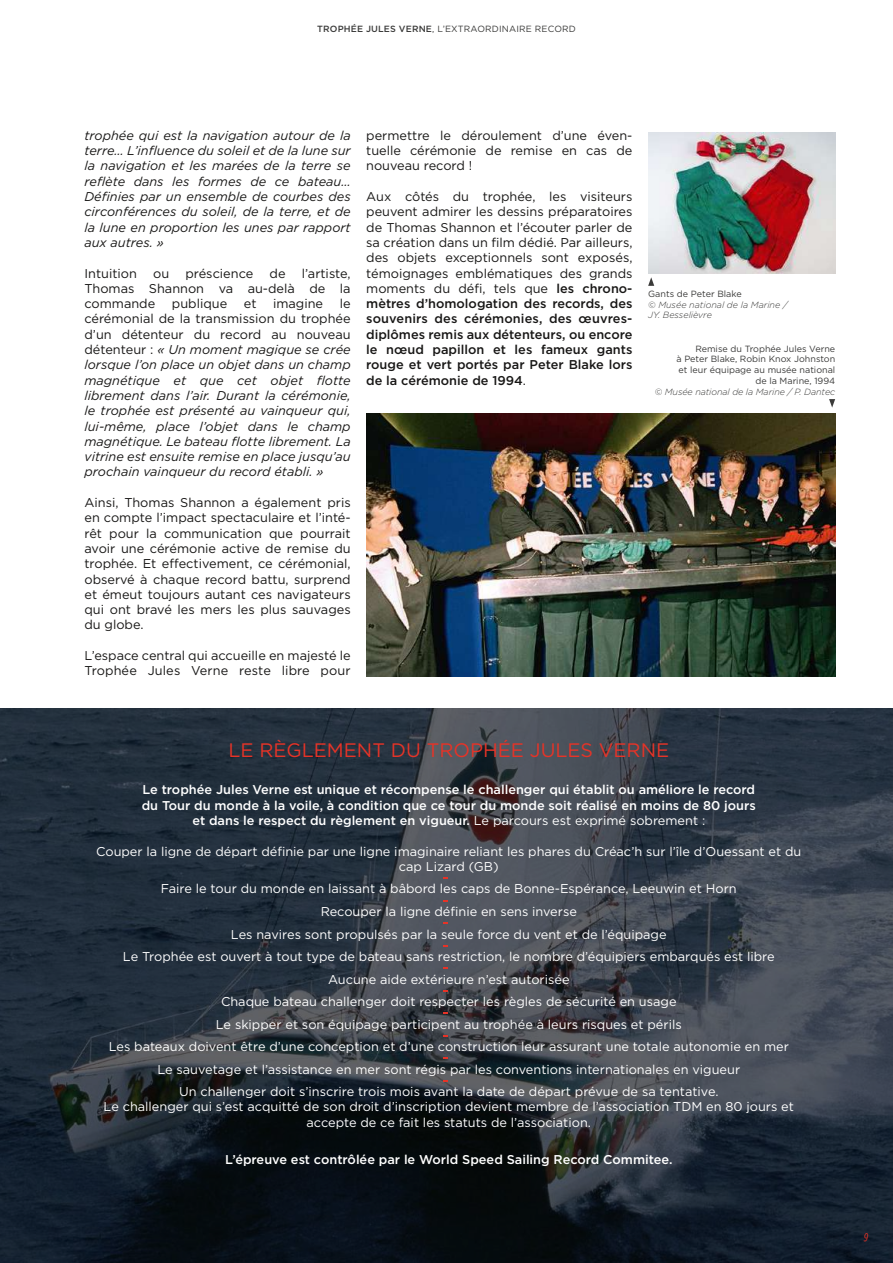
<style>
.page{position:relative;width:893px;height:1263px;background:#fff}
.page>*{position:absolute;margin:0;border:0;box-sizing:border-box;transform-origin:0 0}
.t1{font:19.5px "Gotham";color:#e73327}
.t2{font:12.75px/15.3px "Gotham";color:#181716;text-align:justify}
.t3{font:12.75px/22.5px "Gotham";color:#fff;text-align:center}
.t4{font:italic 12.75px/15.3px "Gotham";color:#181716;text-align:justify}
.t5{font:500 12.75px/15.3px "Gotham";color:#fff;text-align:center}
.t6{font:9px/10.8px "Gotham";color:#3a3a39;text-align:right}
.t7{font:italic 300 9px/10.8px "Gotham";letter-spacing:-.005em;color:#3a3a39}
.s1{font-weight:500}
.s2{font-style:normal}
.s3{font-weight:400}
</style>
<div class="page">
<svg style="left:0;top:709px;width:893px;height:554px;background:#2a333d"></svg>
<svg style="left:648px;top:277px;width:6px;height:9px"></svg>
<svg style="left:829px;top:399px;width:6px;height:9px"></svg>
<img style="left:648px;top:133px;width:187px;height:141px">
<img style="left:366px;top:413px;width:469px;height:263px">
<svg style="left:863px;top:1233px;width:6px;height:9px"></svg>
<p class="t6" style="left:317px;top:23px;width:260px"><span class="s1">TROPHÉE JULES VERNE</span>, L’EXTRAORDINAIRE RECORD</p>
<p class="t4" style="left:84px;top:127px;width:268px">trophée qui est la navigation autour de la terre… L’influence du soleil et de la lune sur la navigation et les marées de la terre se reflète dans les formes de ce bateau… Définies par un ensemble de courbes des circonférences du soleil, de la terre, et de la lune en proportion les unes par rapport aux autres. »</p>
<p class="t2" style="left:84px;top:265px;width:54px">Intuition</p>
<p class="t2" style="left:153px;top:265px;width:18px">ou</p>
<p class="t2" style="left:185px;top:265px;width:69px">préscience</p>
<p class="t2" style="left:270px;top:265px;width:18px">de</p>
<p class="t2" style="left:84px;top:265px;width:268px;text-indent:217px">l’artiste, Thomas Shannon va au-delà de la commande</p>
<p class="t4" style="left:84px;top:296px;width:268px;text-indent:255px"><span class="s2">le cérémonial de la transmission du trophée d’un détenteur du record au nouveau détenteur :</span> « Un moment magique se crée lorsque l’on place un objet dans un champ magnétique et que cet objet flotte librement dans l’air. Durant la cérémonie, le trophée est présenté au vainqueur qui, lui-même, place l’objet dans le champ magnétique. Le bateau flotte librement. La vitrine est ensuite remise en place jusqu’au prochain vainqueur du record établi. »</p>
<p class="t2" style="left:84px;top:495px;width:268px">Ainsi, Thomas Shannon a également pris en compte l’impact spectaculaire et l’inté&shy;rêt pour la communication que pourrait avoir une cérémonie active de remise du trophée. Et effectivement, ce cérémonial, observé à chaque record battu, surprend et émeut toujours autant ces navigateurs qui ont bravé les mers les plus sauvages du globe.</p>
<p class="t2" style="left:84px;top:648px;width:268px">L’espace central qui accueille en majesté le<br>Trophée Jules Verne reste libre pour</p>
<p class="t2" style="left:172px;top:296px;width:57px">publique</p>
<p class="t2" style="left:244px;top:296px;width:14px">et</p>
<p class="t2" style="left:273px;top:296px;width:52px">imagine</p>
<p class="t2" style="left:366px;top:127px;width:268px">permettre le déroulement d’une éven&shy;tuelle cérémonie de remise en cas de nouveau record !</p>
<p class="t2" style="left:366px;top:189px;width:268px">Aux côtés du trophée, les visiteurs peuvent admirer les dessins préparatoires de Thomas Shannon et l’écouter parler de sa création dans un film dédié. Par ailleurs, des objets exceptionnels sont exposés, témoignages emblématiques des grands moments du défi, tels que <span class="s1">les chrono&shy;mètres d’homologation des records, des souvenirs des cérémonies, des œuvres&shy;diplômes remis aux détenteurs, ou encore le nœud papillon et les fameux gants rouge et vert portés par Peter Blake lors de la cérémonie de 1994</span>.</p>
<p class="t6" style="left:648px;top:288px;width:95px">Gants de Peter Blake</p>
<p class="t7" style="left:648px;top:299px;width:141px">© Musée national de la Marine /<br>JY. Besselièvre</p>
<p class="t6" style="left:676px;top:343px;width:160px">Remise du Trophée Jules Verne<br>à Peter Blake, Robin Knox Johnston et leur équipage au musée national de la Marine, 1994</p>
<p class="t7" style="left:655px;top:386px;width:182px">© Musée national de la Marine / P. Dantec</p>
<h1 class="t1" style="left:228px;top:737px;width:442px">LE RÈGLEMENT DU TROPHÉE JULES VERNE</h1>
<p class="t5" style="left:142px;top:782px;width:616px">Le trophée Jules Verne est unique et récompense le challenger qui établit ou améliore le record du Tour du monde à la voile, à condition que ce tour du monde soit réalisé en moins de 80 jours et dans le respect du règlement en vigueur. <span class="s3">Le parcours est exprimé sobrement :</span></p>
<p class="t3" style="left:96px;top:843px;width:707px;line-height:15.3px">Couper la ligne de départ définie par une ligne imaginaire reliant les phares du Créac’h sur l’île d’Ouessant et du cap Lizard (GB)</p>
<p class="t3" style="left:109px;top:877px;width:682px">Faire le tour du monde en laissant à bâbord les caps de Bonne-Espérance, Leeuwin et Horn<br>Recouper la ligne définie en sens inverse<br>Les navires sont propulsés par la seule force du vent et de l’équipage<br>Le Trophée est ouvert à tout type de bateau sans restriction, le nombre d’équipiers embarqués est libre Aucune aide extérieure n’est autorisée<br>Chaque bateau challenger doit respecter les règles de sécurité en usage<br>Le skipper et son équipage participent au trophée à leurs risques et périls<br>Les bateaux doivent être d’une conception et d’une construction leur assurant une totale autonomie en mer Le sauvetage et l’assistance en mer sont régis par les conventions internationales en vigueur<br>Un challenger doit s’inscrire trois mois avant la date de départ prévue de sa tentative.</p>
<p class="t3" style="left:104px;top:1099px;width:692px;line-height:15.3px">Le challenger qui s’est acquitté de son droit d’inscription devient membre de l’association TDM en 80 jours et accepte de ce fait les statuts de l’association.</p>
<p class="t5" style="left:225px;top:1152px;width:449px">L’épreuve est contrôlée par le World Speed Sailing Record Commitee.</p>
</div>
